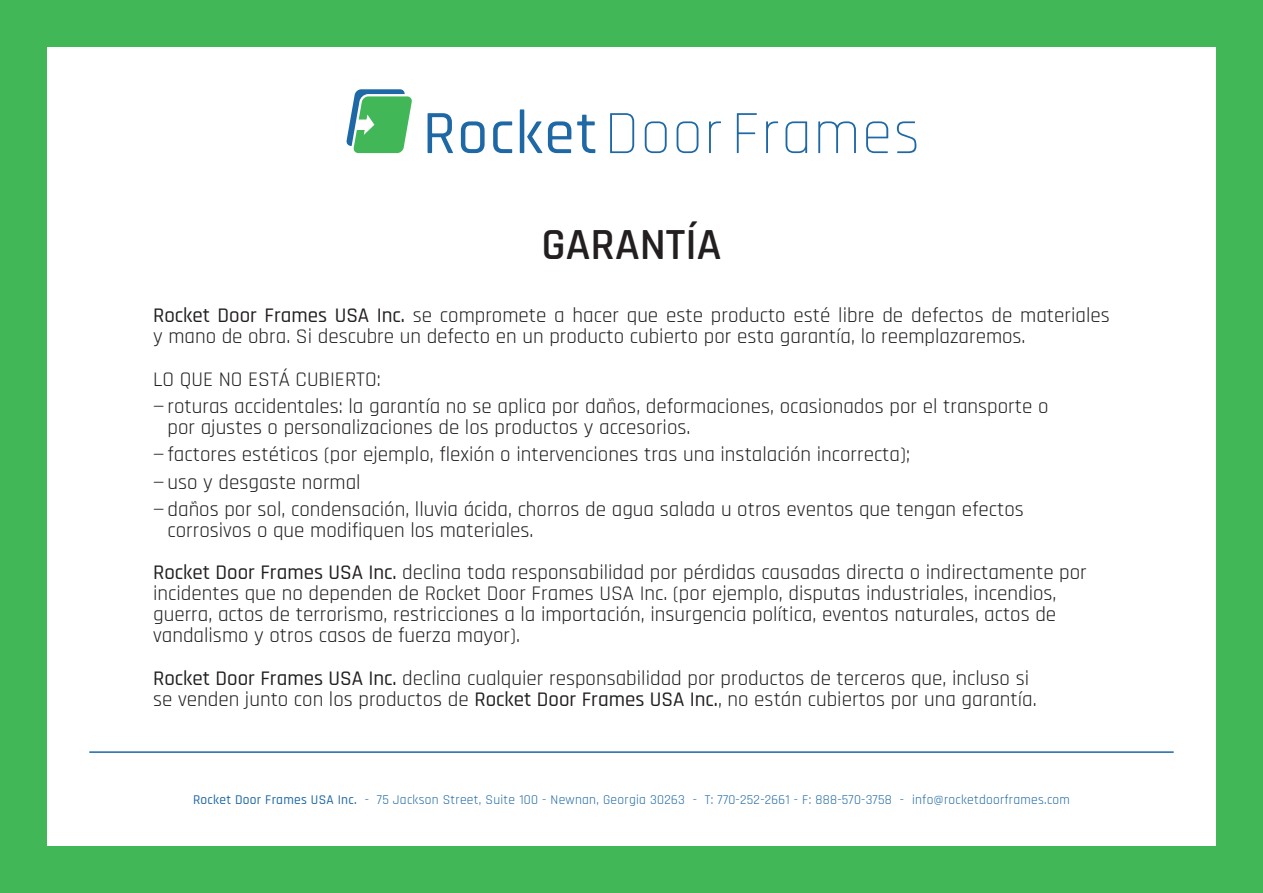
<style>
.page{position:relative;width:1263px;height:893px;background:#fff}
.page>*{position:absolute;margin:0;border:0;box-sizing:border-box;transform-origin:0 0}
.t1{font:600 45px "Rajdhani";color:#231f20}
.t2{font:21px/21px "Rajdhani";color:#231f20}
.t3{font:13.5px "Rajdhani";letter-spacing:.02em;color:#1e68a6}
.s1{font-weight:500}
</style>
<div class="page">
<div style="left:0;top:846px;width:1263px;height:47px;background:#41b757"></div>
<svg style="left:737px;top:113px;width:20px;height:40px"></svg>
<svg style="left:766px;top:121px;width:12px;height:32px"></svg>
<svg style="left:785px;top:121px;width:22px;height:32px"></svg>
<svg style="left:818px;top:121px;width:38px;height:32px"></svg>
<svg style="left:866px;top:121px;width:22px;height:32px"></svg>
<svg style="left:897px;top:121px;width:19px;height:32px"></svg>
<svg style="left:428px;top:113px;width:25px;height:40px"></svg>
<svg style="left:461px;top:121px;width:24px;height:32px"></svg>
<svg style="left:493px;top:121px;width:19px;height:32px"></svg>
<svg style="left:520px;top:109px;width:22px;height:44px"></svg>
<svg style="left:548px;top:121px;width:23px;height:32px"></svg>
<svg style="left:577px;top:115px;width:18px;height:38px"></svg>
<svg style="left:610px;top:113px;width:24px;height:40px"></svg>
<svg style="left:645px;top:121px;width:22px;height:32px"></svg>
<svg style="left:677px;top:121px;width:21px;height:32px"></svg>
<svg style="left:709px;top:121px;width:12px;height:32px"></svg>
<svg style="left:346px;top:89px;width:66px;height:64px"></svg>
<div style="left:0;top:0;width:1263px;height:47px;background:#41b757"></div>
<div style="left:1216px;top:0;width:47px;height:893px;background:#41b757"></div>
<div style="left:0;top:0;width:47px;height:893px;background:#41b757"></div>
<hr style="left:89px;top:751px;width:1085px;height:2px;background:#1e68a6">
<p class="t1" style="left:541px;top:218px;width:181px">GARANTÍA</p>
<p class="t2" style="left:153px;top:306px;width:958px"><span class="s1">Rocket Door Frames USA Inc.</span> se compromete a hacer que este producto esté libre de defectos de materiales y mano de obra. Si descubre un defecto en un producto cubierto por esta garantía, lo reemplazaremos.</p>
<p class="t2" style="left:153px;top:369px;width:229px">LO QUE NO ESTÁ CUBIERTO:</p>
<p class="t2" style="left:168px;top:396px;width:882px;text-indent:-14px">— roturas accidentales: la garantía no se aplica por daños, deformaciones, ocasionados por el transporte o por ajustes o personalizaciones de los productos y accesorios.</p>
<p class="t2" style="left:153px;top:445px;width:758px">— factores estéticos (por ejemplo, flexión o intervenciones tras una instalación incorrecta);</p>
<p class="t2" style="left:153px;top:472px;width:209px">— uso y desgaste normal</p>
<p class="t2" style="left:168px;top:499px;width:858px;text-indent:-14px">— daños por sol, condensación, lluvia ácida, chorros de agua salada u otros eventos que tengan efectos corrosivos o que modifiquen los materiales.</p>
<p class="t2" style="left:153px;top:563px;width:935px"><span class="s1">Rocket Door Frames USA Inc.</span> declina toda responsabilidad por pérdidas causadas directa o indirectamente por incidentes que no dependen de Rocket Door Frames USA Inc. (por ejemplo, disputas industriales, incendios, guerra, actos de terrorismo, restricciones a la importación, insurgencia política, eventos naturales, actos de vandalismo y otros casos de fuerza mayor).</p>
<p class="t2" style="left:153px;top:668px;width:885px"><span class="s1">Rocket Door Frames USA Inc.</span> declina cualquier responsabilidad por productos de terceros que, incluso si se venden junto con los productos de <span class="s1">Rocket Door Frames USA Inc.</span>, no están cubiertos por una garantía.</p>
<p class="t3" style="left:193px;top:792px;width:878px"><span class="s1">Rocket Door Frames USA Inc.</span> - 75 Jackson Street, Suite 100 - Newnan, Georgia 30263 - T: 770-252-2661 - F: 888-570-3758 - info@rocketdoorframes.com</p>
</div>
